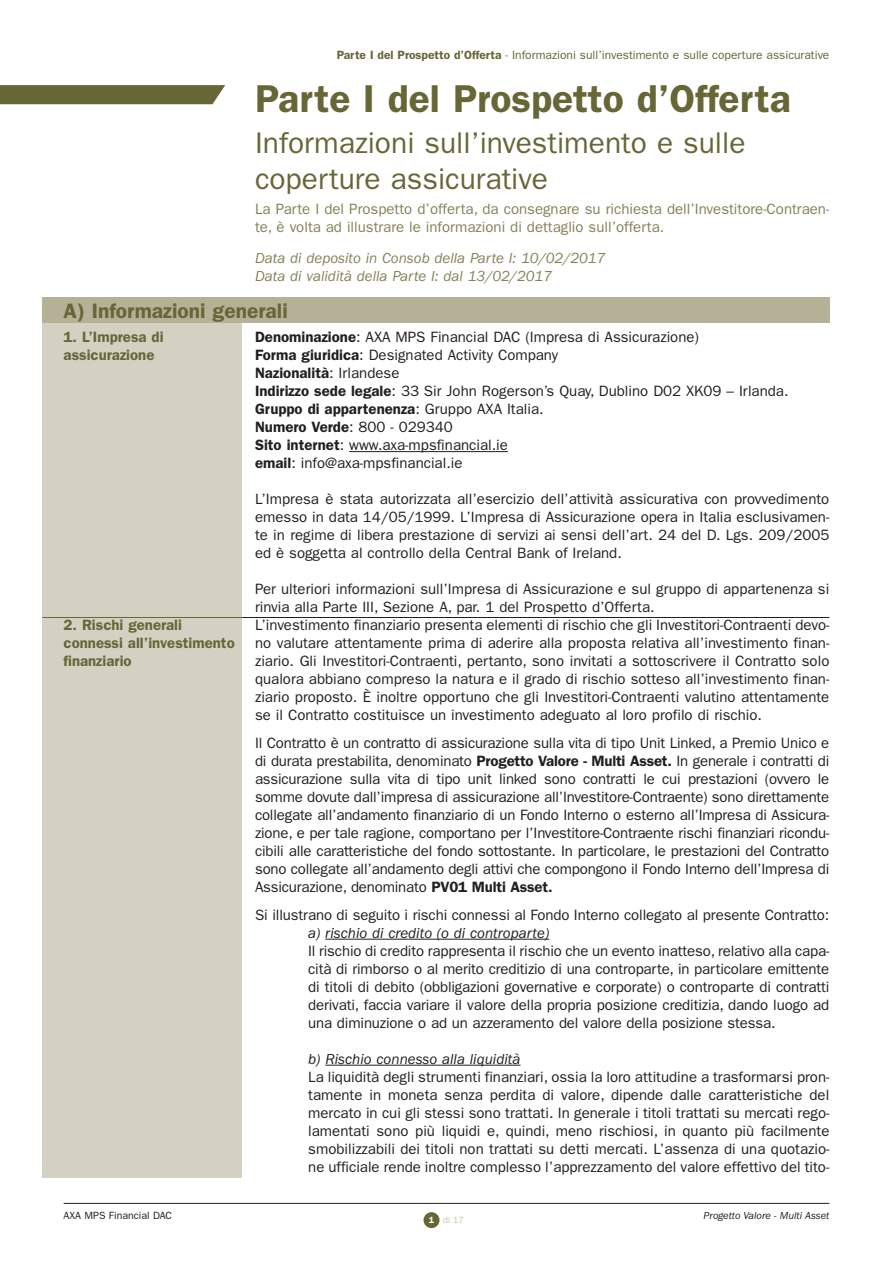
<style>
.page{position:relative;width:893px;height:1263px;background:#fff}
.page>*{position:absolute;margin:0;border:0;box-sizing:border-box;transform-origin:0 0}
.t1{font:600 39px "Franklin Gothic";color:#676637}
.t2{font:30px/36px "Franklin Gothic";color:#676637}
.t3{font:600 21px "Franklin Gothic";color:#676637}
.t4{font:15px/18px "Franklin Gothic";color:#231f20;text-align:justify}
.t5{font:15px/18px "Franklin Gothic";color:#858158}
.t6{font:italic 15px/18px "Franklin Gothic";color:#858158}
.t7{font:600 15px/18px "Franklin Gothic";color:#676637}
.t8{font:italic 15px "Franklin Gothic";color:#231f20}
.t9{font:12px "Franklin Gothic";color:#676637}
.t10{font:italic 10.5px "Franklin Gothic";color:#231f20}
.t11{font:10.5px "Franklin Gothic";color:#231f20}
.t12{font:9px "Franklin Gothic";color:#c5c1ac}
.s1{font-weight:600}
.s2{font-weight:600;color:#fff}
</style>
<div class="page">
<div style="left:423px;top:1212px;width:16px;height:16px;background:#676637;border-radius:50%"></div>
<hr style="left:64px;top:1203px;width:765px;height:1px;background:#231f20">
<div style="left:42px;top:332px;width:200px;height:846px;background:#d4d1c3"></div>
<hr style="left:42px;top:617px;width:200px;height:1px;background:#676637">
<hr style="left:349px;top:451px;width:159px;height:1px;background:#231f20">
<hr style="left:242px;top:617px;width:587px;height:1px;background:#231f20">
<hr style="left:325px;top:939px;width:224px;height:1px;background:#231f20">
<hr style="left:325px;top:1065px;width:195px;height:1px;background:#231f20">
<div style="left:42px;top:298px;width:787px;height:25px;background:#b5b196"></div>
<svg style="left:0;top:85px;width:225px;height:19px;background:#6b6b3d"></svg>
<p class="t9" style="left:337px;top:51px;width:494px"><span class="s1">Parte I del Prospetto d’Offerta</span> - Informazioni sull’investimento e sulle coperture assicurative</p>
<h1 class="t1" style="left:255px;top:85px;width:537px">Parte I del Prospetto d’Offerta</h1>
<h2 class="t2" style="left:255px;top:127px;width:492px">Informazioni sull’investimento e sulle coperture assicurative</h2>
<p class="t5" style="left:255px;top:201px;width:575px">La Parte I del Prospetto d’offerta, da consegnare su richiesta dell’Investitore-Contraen&shy;te, è volta ad illustrare le informazioni di dettaglio sull’offerta.</p>
<p class="t6" style="left:255px;top:250px;width:352px">Data di deposito in Consob della Parte I: 10/02/2017<br>Data di validità della Parte I: dal 13/02/2017</p>
<h3 class="t3" style="left:64px;top:304px;width:226px">A) Informazioni generali</h3>
<p class="t7" style="left:64px;top:329px;width:101px">1. L’Impresa di assicurazione</p>
<p class="t7" style="left:64px;top:617px;width:173px">2. Rischi generali connessi all’investimento finanziario</p>
<p class="t4" style="left:255px;top:329px;width:535px;text-align:left"><span class="s1">Denominazione</span>: AXA MPS Financial DAC (Impresa di Assicurazione)<br><span class="s1">Forma giuridica</span>: Designated Activity Company<br><span class="s1">Nazionalità</span>: Irlandese<br><span class="s1">Indirizzo sede legale</span>: 33 Sir John Rogerson’s Quay, Dublino D02 XK09 – Irlanda.<br><span class="s1">Gruppo di appartenenza</span>: Gruppo AXA Italia.<br><span class="s1">Numero Verde</span>: 800 - 029340<br><span class="s1">Sito internet</span>: www.axa-mpsfinancial.ie<br><span class="s1">email</span>: info@axa-mpsfinancial.ie</p>
<p class="t4" style="left:255px;top:491px;width:576px">L’Impresa è stata autorizzata all’esercizio dell’attività assicurativa con provvedimento emesso in data 14/05/1999. L’Impresa di Assicurazione opera in Italia esclusivamen&shy;te in regime di libera prestazione di servizi ai sensi dell’art. 24 del D. Lgs. 209/2005 ed è soggetta al controllo della Central Bank of Ireland.</p>
<p class="t4" style="left:255px;top:581px;width:576px;text-align:left">Per ulteriori informazioni sull’Impresa di Assicurazione e sul gruppo di appartenenza si rinvia alla Parte III, Sezione A, par. 1 del Prospetto d’Offerta.<br>L’investimento finanziario presenta elementi di rischio che gli Investitori-Contraenti devo&shy;no valutare attentamente prima di aderire alla proposta relativa all’investimento finan&shy;ziario. Gli Investitori-Contraenti, pertanto, sono invitati a sottoscrivere il Contratto solo qualora abbiano compreso la natura e il grado di rischio sotteso all’investimento finan&shy;ziario proposto. È inoltre opportuno che gli Investitori-Contraenti valutino attentamente se il Contratto costituisce un investimento adeguato al loro profilo di rischio.</p>
<p class="t4" style="left:255px;top:735px;width:576px">Il Contratto è un contratto di assicurazione sulla vita di tipo Unit Linked, a Premio Unico e di durata prestabilita, denominato <span class="s1">Progetto Valore - Multi Asset.</span> In generale i contratti di assicurazione sulla vita di tipo unit linked sono contratti le cui prestazioni (ovvero le somme dovute dall’impresa di assicurazione all’Investitore-Contraente) sono direttamente collegate all’andamento finanziario di un Fondo Interno o esterno all’Impresa di Assicura&shy;zione, e per tale ragione, comportano per l’Investitore-Contraente rischi finanziari ricondu&shy;cibili alle caratteristiche del fondo sottostante. In particolare, le prestazioni del Contratto sono collegate all’andamento degli attivi che compongono il Fondo Interno dell’Impresa di Assicurazione, denominato <span class="s1">PV01 Multi Asset.</span></p>
<p class="t4" style="left:255px;top:907px;width:575px">Si illustrano di seguito i rischi connessi al Fondo Interno collegato al presente Contratto:</p>
<p class="t8" style="left:308px;top:928px;width:242px">a) rischio di credito (o di controparte)</p>
<p class="t4" style="left:308px;top:943px;width:522px">Il rischio di credito rappresenta il rischio che un evento inatteso, relativo alla capa&shy;cità di rimborso o al merito creditizio di una controparte, in particolare emittente di titoli di debito (obbligazioni governative e corporate) o controparte di contratti derivati, faccia variare il valore della propria posizione creditizia, dando luogo ad una diminuzione o ad un azzeramento del valore della posizione stessa.</p>
<p class="t8" style="left:308px;top:1054px;width:214px">b) Rischio connesso alla liquidità</p>
<p class="t4" style="left:308px;top:1069px;width:522px">La liquidità degli strumenti finanziari, ossia la loro attitudine a trasformarsi pron&shy;tamente in moneta senza perdita di valore, dipende dalle caratteristiche del mercato in cui gli stessi sono trattati. In generale i titoli trattati su mercati rego&shy;lamentati sono più liquidi e, quindi, meno rischiosi, in quanto più facilmente smobilizzabili dei titoli non trattati su detti mercati. L’assenza di una quotazio&shy;ne ufficiale rende inoltre complesso l’apprezzamento del valore effettivo del tito-</p>
<p class="t11" style="left:64px;top:1211px;width:110px">AXA MPS Financial DAC</p>
<p class="t10" style="left:703px;top:1212px;width:127px">Progetto Valore - Multi Asset</p>
<p class="t12" style="left:429px;top:1217px;width:37px"><span class="s2">1</span> di 17</p>
</div>
